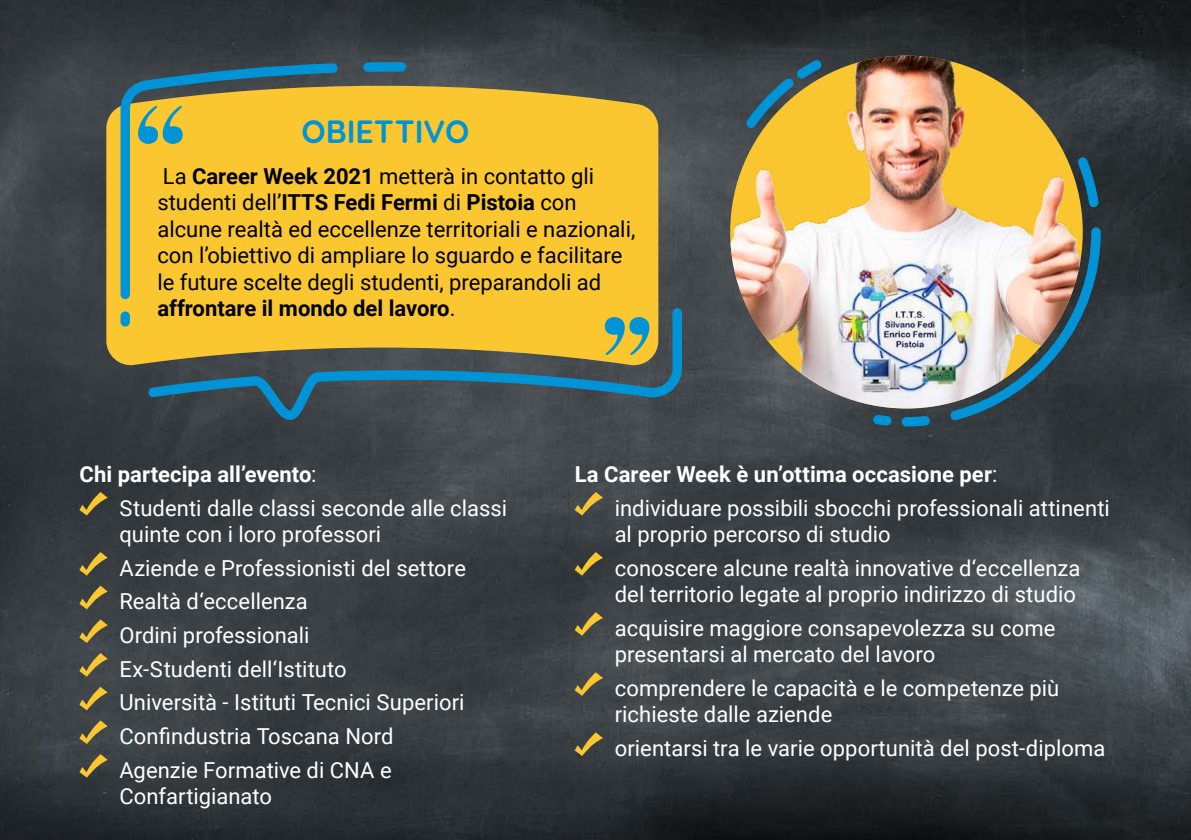
<style>
.page{position:relative;width:1191px;height:840px;background:#fff}
.page>*{position:absolute;margin:0;border:0;box-sizing:border-box;transform-origin:0 0}
.t1{font:700 32px "Quicksand";color:#0094d6}
.t2{font:22px/33.6px "Roboto";color:#fff}
.t3{font:22px/26.4px "Roboto";color:#000}
.s1{font-weight:700}
</style>
<div class="page">
<img style="left:0;top:0;width:1191px;height:839px">
<img style="left:730px;top:56px;width:352px;height:352px;border-radius:176px">
<svg style="left:1077px;top:157px;width:21px;height:50px"></svg>
<svg style="left:745px;top:59px;width:77px;height:69px;background:#707956"></svg>
<svg style="left:873px;top:414px;width:18px;height:11px"></svg>
<svg style="left:901px;top:415px;width:29px;height:11px"></svg>
<svg style="left:950px;top:227px;width:150px;height:193px"></svg>
<div style="left:106px;top:86px;width:552px;height:281px;background:#fac730"></div>
<svg style="left:148px;top:308px;width:534px;height:112px;background:#7f7f50"></svg>
<div style="left:120px;top:311px;width:10px;height:15px;background:#0094d6;border-radius:5px"></div>
<svg style="left:120px;top:63px;width:218px;height:236px;background:#d5b73f"></svg>
<svg style="left:363px;top:62px;width:43px;height:10px"></svg>
<svg style="left:138px;top:106px;width:45px;height:38px;background:#8ab079"></svg>
<svg style="left:605px;top:317px;width:44px;height:38px;background:#88af7b"></svg>
<svg style="left:79px;top:491px;width:29px;height:24px"></svg>
<svg style="left:79px;top:551px;width:29px;height:24px"></svg>
<svg style="left:79px;top:585px;width:29px;height:24px"></svg>
<svg style="left:79px;top:619px;width:29px;height:23px"></svg>
<svg style="left:79px;top:652px;width:29px;height:24px"></svg>
<svg style="left:79px;top:686px;width:29px;height:24px"></svg>
<svg style="left:79px;top:720px;width:29px;height:23px"></svg>
<svg style="left:79px;top:753px;width:29px;height:24px"></svg>
<svg style="left:574px;top:491px;width:29px;height:24px"></svg>
<svg style="left:574px;top:551px;width:29px;height:24px"></svg>
<svg style="left:574px;top:612px;width:29px;height:23px"></svg>
<svg style="left:574px;top:672px;width:29px;height:23px"></svg>
<svg style="left:574px;top:732px;width:29px;height:23px"></svg>
<img style="left:838px;top:261px;width:134px;height:131px">
<h1 class="t1" style="left:301px;top:105px;width:169px">OBIETTIVO</h1>
<p class="t3" style="left:157px;top:162px;width:479px">La <span class="s1">Career Week 2021</span> metterà in contatto gli studenti dell’<span class="s1">ITTS Fedi Fermi</span> di <span class="s1">Pistoia</span> con alcune realtà ed eccellenze territoriali e nazionali, con l’obiettivo di ampliare lo sguardo e facilitare le future scelte degli studenti, preparandoli ad <span class="s1">affrontare il mondo del lavoro</span>.</p>
<p class="t2" style="left:119px;top:456px;width:389px;text-indent:-40px"><span class="s1">Chi partecipa all’evento</span>:<br>Studenti dalle classi seconde alle classi</p>
<p class="t2" style="left:119px;top:516px;width:348px">quinte con i loro professori<br>Aziende e Professionisti del settore<br>Realtà d‘eccellenza<br>Ordini professionali<br>Ex-Studenti dell‘Istituto<br>Università - Istituti Tecnici Superiori<br>Confindustria Toscana Nord<br>Agenzie Formative di CNA e</p>
<p class="t2" style="left:119px;top:778px;width:154px">Confartigianato</p>
<p class="t2" style="left:614px;top:456px;width:496px;text-indent:-40px"><span class="s1">La Career Week è un’ottima occasione per</span>: individuare possibili sbocchi professionali attinenti</p>
<p class="t2" style="left:614px;top:516px;width:467px">al proprio percorso di studio<br>conoscere alcune realtà innovative d‘eccellenza</p>
<p class="t2" style="left:614px;top:576px;width:463px">del territorio legate al proprio indirizzo di studio acquisire maggiore consapevolezza su come</p>
<p class="t2" style="left:614px;top:636px;width:446px">presentarsi al mercato del lavoro comprendere le capacità e le competenze più</p>
<p class="t2" style="left:614px;top:696px;width:492px">richieste dalle aziende<br>orientarsi tra le varie opportunità del post-diploma</p>
</div>
